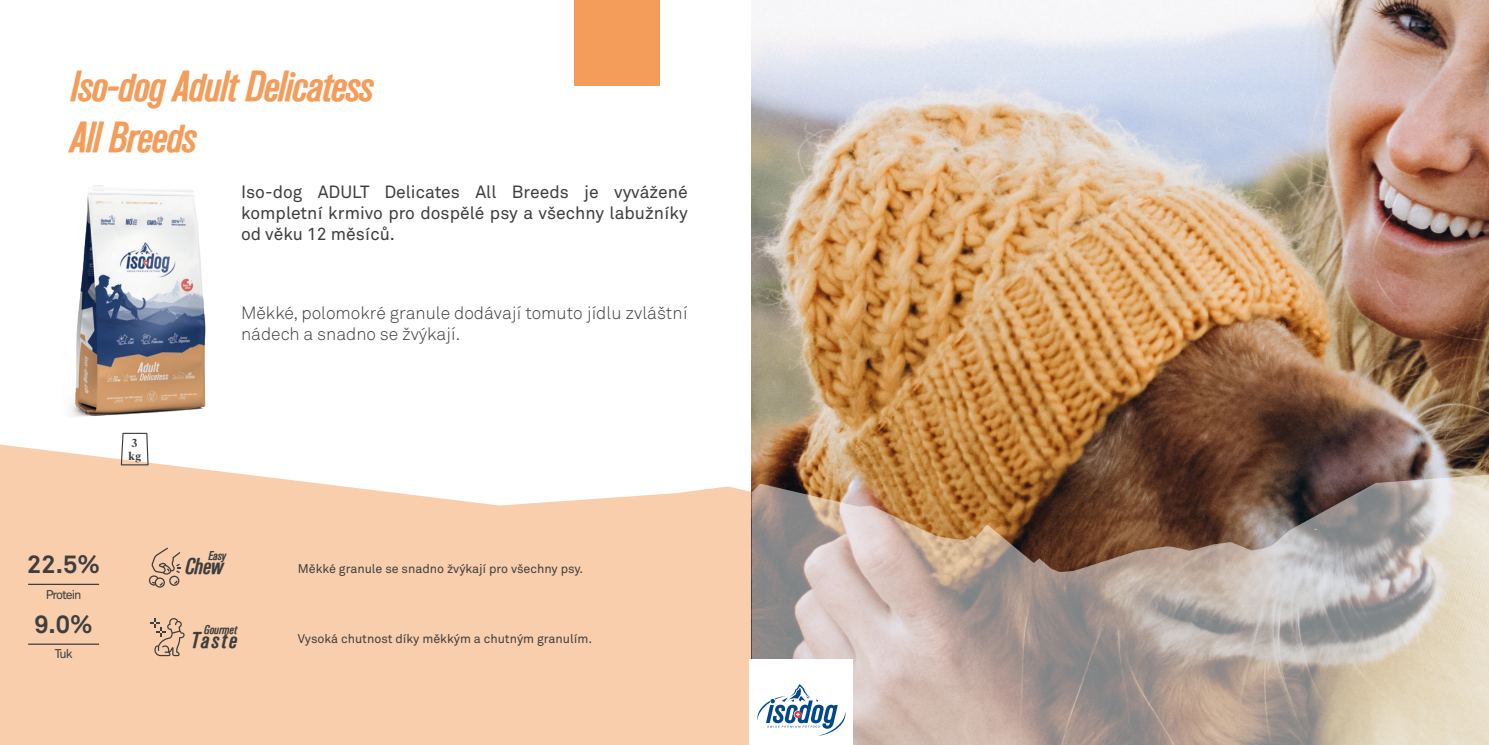
<style>
.page{position:relative;width:1489px;height:745px;background:#fff}
.page>*{position:absolute;margin:0;border:0;box-sizing:border-box;transform-origin:0 0}
.t1{font:42.5px/51px "Iso Dog";color:#f49d5a}
.t2{font:700 25px "Akkurat Pro";color:#3e3e3f}
.t3{font:22.5px "Iso Dog";letter-spacing:.07em;color:#3e3e3f}
.t4{font:17.5px/21px "Akkurat Pro";color:#3e3e3f;text-align:justify}
.t5{font:300 17.5px/21px "Akkurat Pro";color:#3e3e3f}
.t6{font:12.5px "Akkurat Pro";color:#3e3e3f}
.t7{font:12.5px "Iso Dog";letter-spacing:.01em;color:#3e3e3f}
.t8{font:12.5px "Akkurat Pro";letter-spacing:-.085em;color:#3e3e3f}
.t9{font:700 11.5px/13.2px "Ivar Display";color:#3e3e3f}
</style>
<div class="page">
<svg style="left:0;top:444px;width:751px;height:300px;background:#f9d4b6"></svg>
<img style="left:751px;top:0;width:737px;height:473px">
<svg style="left:751px;top:473px;width:737px;height:271px;background:#ae9d91"></svg>
<img style="left:71px;top:185px;width:135px;height:232px">
<div style="left:574px;top:0;width:85px;height:85px;background:#f49d5a"></div>
<svg style="left:120px;top:432px;width:29px;height:33px"></svg>
<div style="left:749px;top:658px;width:104px;height:86px;background:#fff"></div>
<svg style="left:757px;top:684px;width:89px;height:51px"></svg>
<hr style="left:28px;top:583px;width:71px;height:1px;background:#3e3e3f">
<hr style="left:28px;top:643px;width:71px;height:1px;background:#3e3e3f">
<svg style="left:149px;top:547px;width:31px;height:40px"></svg>
<svg style="left:150px;top:617px;width:35px;height:38px"></svg>
<h1 class="t1" style="left:71px;top:61px;width:303px">Iso-dog Adult Delicatess<br>All Breeds</h1>
<p class="t4" style="left:241px;top:181px;width:448px">Iso-dog ADULT Delicates All Breeds je vyvážené kompletní krmivo pro dospělé psy a všechny labužníky od věku 12 měsíců.</p>
<p class="t9" style="left:128px;top:436px;width:14px">3 kg</p>
<h2 class="t2" style="left:27px;top:548px;width:74px">22.5%</h2>
<p class="t8" style="left:46px;top:586px;width:37px">Protein</p>
<h2 class="t2" style="left:34px;top:608px;width:60px">9.0%</h2>
<p class="t6" style="left:55px;top:646px;width:19px">Tuk</p>
<p class="t5" style="left:241px;top:302px;width:448px">Měkké, polomokré granule dodávají tomuto jídlu zvláštní nádech a snadno se žvýkají.</p>
<p class="t7" style="left:208px;top:548px;width:19px">Easy</p>
<p class="t3" style="left:185px;top:553px;width:39px">Chew</p>
<p class="t6" style="left:298px;top:560px;width:287px">Měkké granule se snadno žvýkají pro všechny psy.</p>
<p class="t7" style="left:204px;top:622px;width:34px">Gourmet</p>
<p class="t3" style="left:191px;top:626px;width:47px">Taste</p>
<p class="t6" style="left:298px;top:631px;width:296px">Vysoká chutnost díky měkkým a chutným granulím.</p>
</div>
